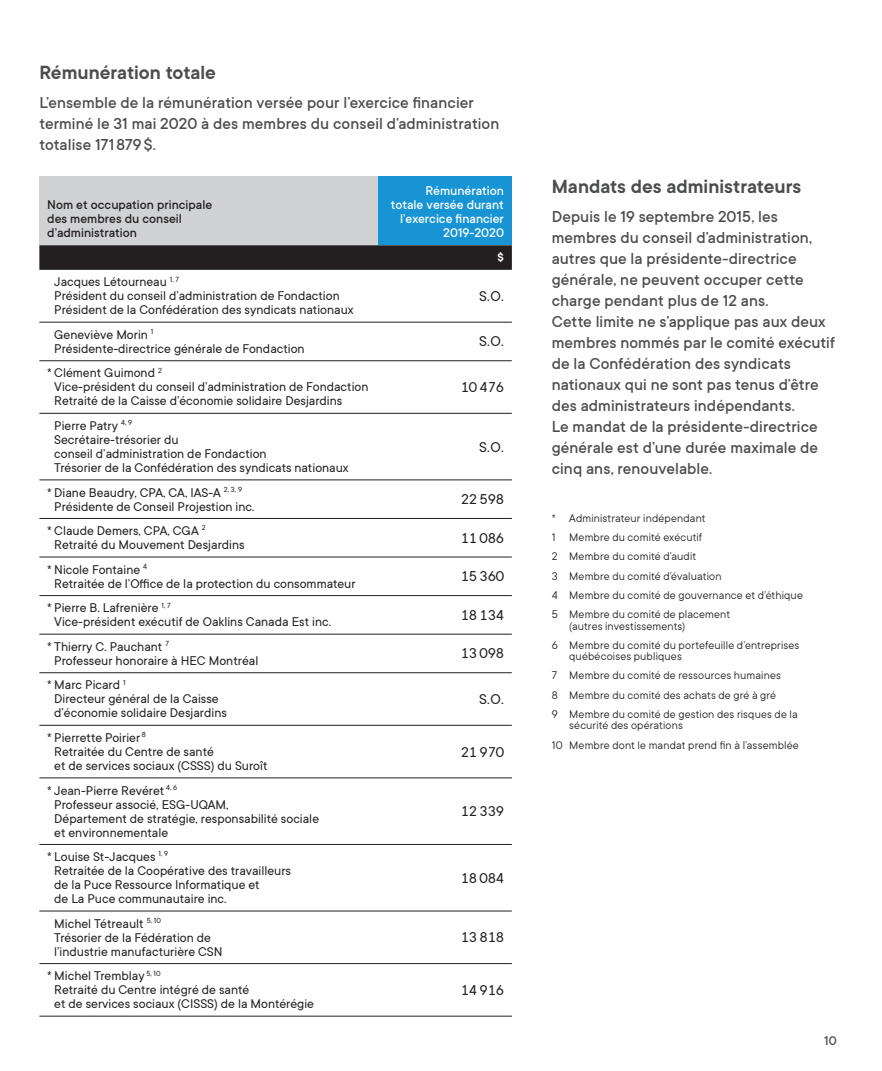
<style>
.page{position:relative;width:882px;height:1071px;background:#fff}
.page>*{position:absolute;margin:0;border:0;box-sizing:border-box;transform-origin:0 0}
.t1{font:600 21px "TT Commons";color:#4b4c4d}
.t2{font:500 17.5px/21px "TT Commons";letter-spacing:.005em;color:#4b4c4d}
.t3{font:15.75px "TT Commons";letter-spacing:.03em;color:#231f20}
.t4{font:14px/14px "TT Commons";color:#231f20}
.t5{font:500 14px/14px "TT Commons";color:#231f20}
.t6{font:500 14px/14px "TT Commons";color:#fff;text-align:right}
.t7{font:500 14px "TT Commons";color:#4b4c4d}
.t8{font:12.25px/19.2px "TT Commons";letter-spacing:.015em;color:#231f20}
.t9{font:600 12.25px "TT Commons";color:#fff}
</style>
<div class="page">
<div style="left:39px;top:177px;width:339px;height:68px;background:#d1d2d4"></div>
<div style="left:378px;top:177px;width:134px;height:68px;background:#1694d3"></div>
<svg style="left:39px;top:245px;width:473px;height:25px"></svg>
<hr style="left:39px;top:322px;width:339px;height:1px;background:#231f20">
<hr style="left:378px;top:322px;width:134px;height:1px;background:#231f20">
<hr style="left:39px;top:360px;width:339px;height:1px;background:#231f20">
<hr style="left:378px;top:360px;width:134px;height:1px;background:#231f20">
<hr style="left:39px;top:413px;width:339px;height:1px;background:#231f20">
<hr style="left:378px;top:413px;width:134px;height:1px;background:#231f20">
<hr style="left:39px;top:480px;width:339px;height:1px;background:#231f20">
<hr style="left:378px;top:480px;width:134px;height:1px;background:#231f20">
<hr style="left:39px;top:518px;width:339px;height:1px;background:#231f20">
<hr style="left:378px;top:518px;width:134px;height:1px;background:#231f20">
<hr style="left:39px;top:557px;width:339px;height:1px;background:#231f20">
<hr style="left:378px;top:557px;width:134px;height:1px;background:#231f20">
<hr style="left:39px;top:595px;width:339px;height:1px;background:#231f20">
<hr style="left:378px;top:595px;width:134px;height:1px;background:#231f20">
<hr style="left:39px;top:634px;width:339px;height:1px;background:#231f20">
<hr style="left:378px;top:634px;width:134px;height:1px;background:#231f20">
<hr style="left:39px;top:672px;width:339px;height:1px;background:#231f20">
<hr style="left:378px;top:672px;width:134px;height:1px;background:#231f20">
<hr style="left:39px;top:725px;width:339px;height:1px;background:#231f20">
<hr style="left:378px;top:725px;width:134px;height:1px;background:#231f20">
<hr style="left:39px;top:778px;width:339px;height:1px;background:#231f20">
<hr style="left:378px;top:778px;width:134px;height:1px;background:#231f20">
<hr style="left:39px;top:844px;width:339px;height:1px;background:#231f20">
<hr style="left:378px;top:844px;width:134px;height:1px;background:#231f20">
<hr style="left:39px;top:911px;width:339px;height:1px;background:#231f20">
<hr style="left:378px;top:911px;width:134px;height:1px;background:#231f20">
<hr style="left:39px;top:963px;width:339px;height:1px;background:#231f20">
<hr style="left:378px;top:963px;width:134px;height:1px;background:#231f20">
<hr style="left:39px;top:1016px;width:339px;height:1px;background:#231f20">
<hr style="left:378px;top:1016px;width:134px;height:1px;background:#231f20">
<h1 class="t1" style="left:39px;top:60px;width:178px">Rémunération totale</h1>
<p class="t2" style="left:39px;top:92px;width:461px">L’ensemble de la rémunération versée pour l’exercice financier terminé le 31 mai 2020 à des membres du conseil d’administration totalise 171 879$.</p>
<p class="t5" style="left:47px;top:198px;width:167px">Nom et occupation principale des membres du conseil d’administration</p>
<p class="t4" style="left:54px;top:275px;width:301px">Jacques Létourneau <sup>1,</sup> <sup>7<br></sup>Président du conseil d’administration de Fondaction<br>Président de la Confédération des syndicats nationaux</p>
<p class="t6" style="left:391px;top:184px;width:115px">Rémunération totale versée durant l’exercice financier<br>2019-2020</p>
<p class="t9" style="left:498px;top:250px;width:8px">$</p>
<p class="t3" style="left:479px;top:286px;width:26px">S.O.</p>
<p class="t4" style="left:54px;top:327px;width:252px">Geneviève Morin <sup>1<br></sup>Présidente-directrice générale de Fondaction</p>
<p class="t3" style="left:479px;top:332px;width:26px">S.O.</p>
<p class="t4" style="left:54px;top:366px;width:316px;text-indent:-7px">* Clément Guimond <sup>2<br></sup>Vice-président du conseil d’administration de Fondaction<br>Retraité de la Caisse d’économie solidaire Desjardins</p>
<p class="t3" style="left:461px;top:377px;width:44px">10 476</p>
<p class="t4" style="left:54px;top:418px;width:296px">Pierre Patry <sup>4,</sup> <sup>9<br></sup>Secrétaire-trésorier du<br>conseil d’administration de Fondaction<br>Trésorier de la Confédération des syndicats nationaux</p>
<p class="t3" style="left:479px;top:437px;width:26px">S.O.</p>
<p class="t4" style="left:54px;top:485px;width:202px;text-indent:-7px">* Diane Beaudry, CPA, CA, IAS-A <sup>2,</sup> <sup>3,</sup> <sup>9<br></sup>Présidente de Conseil Projestion inc.</p>
<p class="t3" style="left:461px;top:489px;width:44px">22 598</p>
<p class="t4" style="left:54px;top:523px;width:192px;text-indent:-7px">* Claude Demers, CPA, CGA <sup>2<br></sup>Retraité du Mouvement Desjardins</p>
<p class="t3" style="left:461px;top:528px;width:44px">11 086</p>
<p class="t4" style="left:54px;top:562px;width:303px;text-indent:-7px">* Nicole Fontaine <sup>4<br></sup>Retraitée de l’Office de la protection du consommateur</p>
<p class="t3" style="left:461px;top:567px;width:44px">15 360</p>
<p class="t4" style="left:54px;top:601px;width:278px;text-indent:-7px">* Pierre B. Lafrenière <sup>1,</sup> <sup>7<br></sup>Vice-président exécutif de Oaklins Canada Est inc.</p>
<p class="t3" style="left:461px;top:605px;width:44px">18 134</p>
<p class="t4" style="left:54px;top:639px;width:206px;text-indent:-7px">* Thierry C. Pauchant <sup>7<br></sup>Professeur honoraire à HEC Montréal</p>
<p class="t3" style="left:461px;top:644px;width:44px">13 098</p>
<p class="t4" style="left:54px;top:678px;width:174px;text-indent:-7px">* Marc Picard <sup>1<br></sup>Directeur général de la Caisse d’économie solidaire Desjardins</p>
<p class="t3" style="left:479px;top:689px;width:26px">S.O.</p>
<p class="t4" style="left:54px;top:730px;width:215px;text-indent:-7px">* Pierrette Poirier <sup>8<br></sup>Retraitée du Centre de santé<br>et de services sociaux (CSSS) du Suroît</p>
<p class="t4" style="left:54px;top:783px;width:266px;text-indent:-7px">* Jean-Pierre Revéret <sup>4,</sup> <sup>6<br></sup>Professeur associé, ESG-UQAM,<br>Département de stratégie, responsabilité sociale et environnementale</p>
<p class="t4" style="left:54px;top:849px;width:238px;text-indent:-7px">* Louise St-Jacques <sup>1,</sup> <sup>9<br></sup>Retraitée de la Coopérative des travailleurs de la Puce Ressource Informatique et<br>de La Puce communautaire inc.</p>
<p class="t4" style="left:54px;top:916px;width:170px">Michel Tétreault <sup>5,</sup> <sup>10<br></sup>Trésorier de la Fédération de l’industrie manufacturière CSN</p>
<p class="t4" style="left:54px;top:969px;width:261px;text-indent:-7px">* Michel Tremblay <sup>5,</sup> <sup>10<br></sup>Retraité du Centre intégré de santé<br>et de services sociaux (CISSS) de la Montérégie</p>
<p class="t3" style="left:461px;top:742px;width:44px">21 970</p>
<p class="t3" style="left:461px;top:801px;width:44px">12 339</p>
<p class="t3" style="left:461px;top:868px;width:44px">18 084</p>
<p class="t3" style="left:461px;top:928px;width:44px">13 818</p>
<p class="t3" style="left:461px;top:980px;width:44px">14 916</p>
<h1 class="t1" style="left:552px;top:173px;width:251px">Mandats des administrateurs</h1>
<p class="t2" style="left:552px;top:205px;width:285px">Depuis le 19 septembre 2015, les membres du conseil d’administration, autres que la présidente-directrice générale, ne peuvent occuper cette charge pendant plus de 12 ans.<br>Cette limite ne s’applique pas aux deux membres nommés par le comité exécutif de la Confédération des syndicats nationaux qui ne sont pas tenus d’être des administrateurs indépendants.<br>Le mandat de la présidente-directrice générale est d’une durée maximale de cinq ans, renouvelable.</p>
<p class="t8" style="left:552px;top:508px;width:253px">* Administrateur indépendant<br>1 Membre du comité exécutif<br>2 Membre du comité d’audit<br>3 Membre du comité d’évaluation<br>4 Membre du comité de gouvernance et d’éthique<br>5 Membre du comité de placement</p>
<p class="t8" style="left:552px;top:616px;width:249px;text-indent:18px">(autres investissements)<br>6 Membre du comité du portefeuille d’entreprises</p>
<p class="t8" style="left:552px;top:646px;width:248px;text-indent:18px">québécoises publiques<br>7 Membre du comité de ressources humaines<br>8 Membre du comité des achats de gré à gré<br>9 Membre du comité de gestion des risques de la</p>
<p class="t8" style="left:552px;top:715px;width:249px;text-indent:18px">sécurité des opérations<br>10 Membre dont le mandat prend fin à l’assemblée</p>
<p class="t7" style="left:824px;top:1031px;width:14px">10</p>
</div>
